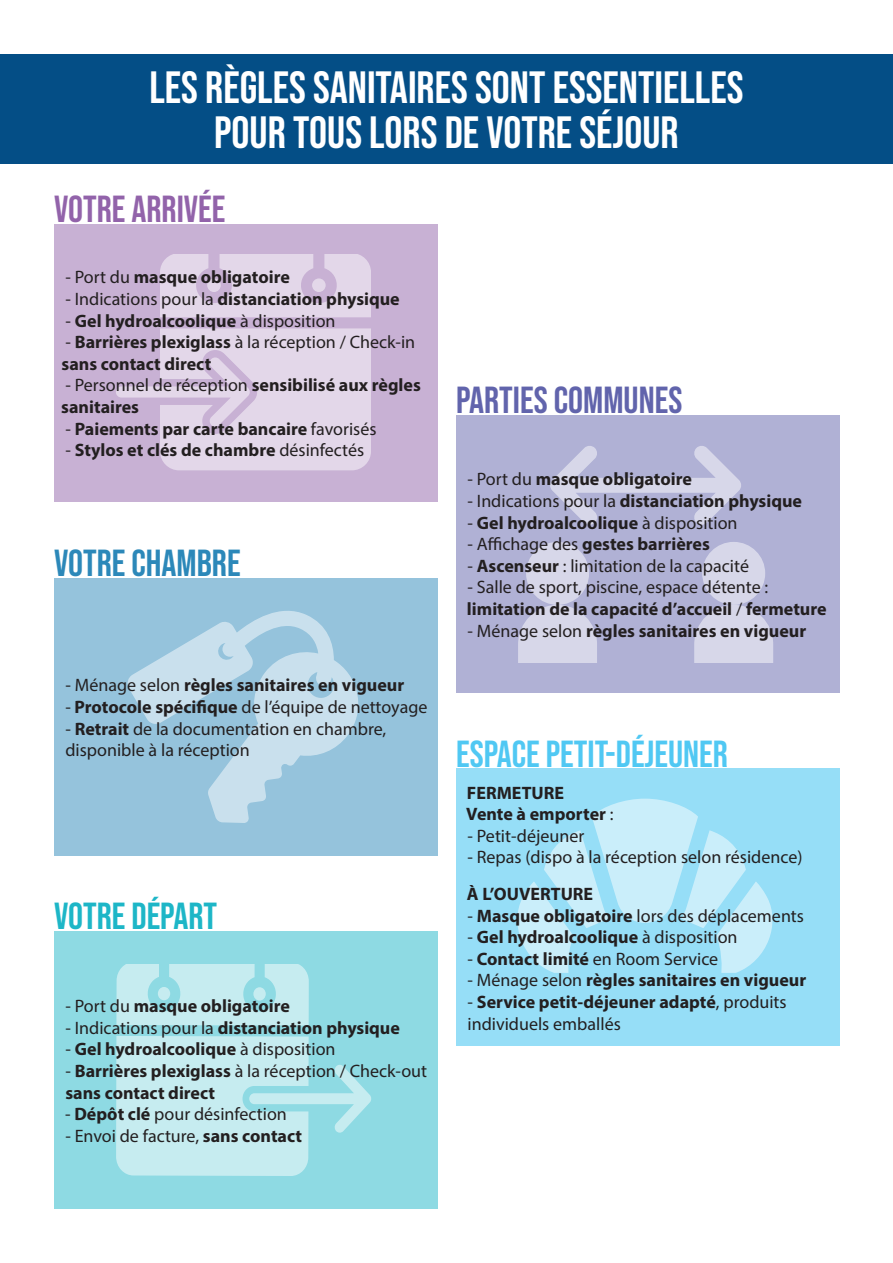
<style>
.page{position:relative;width:893px;height:1263px;background:#fff}
.page>*{position:absolute;margin:0;border:0;box-sizing:border-box;transform-origin:0 0}
.t1{font:45px/45px "Bebas Neue";color:#fff;text-align:center}
.t2{font:37.5px "Bebas Neue";color:#50c8f3}
.t3{font:37.5px "Bebas Neue";color:#6164ac}
.t4{font:37.5px "Bebas Neue";color:#2c88b9}
.t5{font:37.5px "Bebas Neue";color:#9263aa}
.t6{font:37.5px "Bebas Neue";color:#1db6c7}
.t7{font:700 18px/21.6px "Myriad Pro";color:#231f20}
.t8{font:18px/21.6px "Myriad Pro";color:#231f20}
.s1{font-weight:400}
.s2{font-weight:700}
</style>
<div class="page">
<div style="left:54px;top:931px;width:384px;height:278px;background:#8edae3"></div>
<svg style="left:116px;top:964px;width:193px;height:61px"></svg>
<div style="left:253px;top:987px;width:13px;height:13px;background:#c6ecf0;border-radius:50%"></div>
<div style="left:158px;top:987px;width:12px;height:13px;background:#c6ecf0;border-radius:50%"></div>
<svg style="left:116px;top:1036px;width:255px;height:140px"></svg>
<div style="left:456px;top:769px;width:384px;height:277px;background:#96def7"></div>
<svg style="left:517px;top:799px;width:255px;height:174px"></svg>
<div style="left:54px;top:578px;width:384px;height:278px;background:#95c3dc"></div>
<svg style="left:128px;top:611px;width:230px;height:212px"></svg>
<div style="left:456px;top:415px;width:384px;height:278px;background:#b0b1d5"></div>
<div style="left:526px;top:542px;width:63px;height:63px;background:#d7d7e9;border-radius:50%"></div>
<svg style="left:518px;top:605px;width:79px;height:58px;background:#d1d1e6"></svg>
<div style="left:702px;top:542px;width:63px;height:63px;background:#d7d7e9;border-radius:50%"></div>
<svg style="left:694px;top:605px;width:79px;height:58px;background:#d1d1e6"></svg>
<svg style="left:550px;top:446px;width:191px;height:79px"></svg>
<div style="left:54px;top:224px;width:384px;height:278px;background:#c8b1d4"></div>
<svg style="left:160px;top:254px;width:211px;height:63px"></svg>
<div style="left:207px;top:278px;width:14px;height:14px;background:#e3d7e9;border-radius:50%"></div>
<div style="left:312px;top:278px;width:14px;height:14px;background:#e3d7e9;border-radius:50%"></div>
<svg style="left:116px;top:328px;width:255px;height:142px"></svg>
<div style="left:0;top:54px;width:893px;height:110px;background:#044e86"></div>
<h1 class="t1" style="left:149px;top:65px;width:596px">LES RÈGLES SANITAIRES SONT ESSENTIELLES<br>POUR TOUS LORS DE VOTRE SÉJOUR</h1>
<h2 class="t5" style="left:54px;top:188px;width:173px">VOTRE ARRIVÉE</h2>
<p class="t7" style="left:65px;top:266px;width:226px"><span class="s1">- Port du</span> masque obligatoire</p>
<p class="t7" style="left:65px;top:288px;width:336px"><span class="s1">- Indications pour la</span> distanciation physique</p>
<p class="t7" style="left:65px;top:309px;width:272px"><span class="s1">-</span> Gel hydroalcoolique <span class="s1">à disposition</span></p>
<p class="t7" style="left:62px;top:331px;width:355px"><span class="s1">-</span> Barrières plexiglass <span class="s1">à la réception / Check-in </span>sans contact direct</p>
<p class="t7" style="left:61px;top:374px;width:361px"><span class="s1">- Personnel de réception</span> sensibilisé aux règles sanitaires</p>
<p class="t7" style="left:65px;top:417px;width:313px"><span class="s1">-</span> Paiements par carte bancaire <span class="s1">favorisés</span></p>
<p class="t7" style="left:65px;top:439px;width:300px"><span class="s1">-</span> Stylos et clés de chambre <span class="s1">désinfectés</span></p>
<h2 class="t4" style="left:54px;top:542px;width:188px">VOTRE CHAMBRE</h2>
<p class="t7" style="left:65px;top:674px;width:340px"><span class="s1">- Ménage selon</span> règles sanitaires en vigueur</p>
<p class="t8" style="left:65px;top:696px;width:363px">- <span class="s2">Protocole spécifique</span> de l’équipe de nettoyage</p>
<p class="t8" style="left:65px;top:717px;width:322px">- <span class="s2">Retrait</span> de la documentation en chambre, disponible à la réception</p>
<h2 class="t6" style="left:54px;top:895px;width:165px">VOTRE DÉPART</h2>
<p class="t7" style="left:65px;top:995px;width:226px"><span class="s1">- Port du</span> masque obligatoire</p>
<p class="t7" style="left:65px;top:1016px;width:336px"><span class="s1">- Indications pour la</span> distanciation physique</p>
<p class="t7" style="left:65px;top:1038px;width:272px"><span class="s1">-</span> Gel hydroalcoolique <span class="s1">à disposition</span></p>
<p class="t7" style="left:65px;top:1059px;width:363px"><span class="s1">-</span> Barrières plexiglass <span class="s1">à la réception / Check-out </span>sans contact direct</p>
<p class="t8" style="left:65px;top:1103px;width:223px">- <span class="s2">Dépôt clé</span> pour désinfection</p>
<p class="t8" style="left:65px;top:1125px;width:238px">- Envoi de facture, <span class="s2">sans contact</span></p>
<h2 class="t3" style="left:456px;top:379px;width:228px">PARTIES COMMUNES</h2>
<p class="t7" style="left:467px;top:468px;width:226px"><span class="s1">- Port du</span> masque obligatoire</p>
<p class="t7" style="left:467px;top:489px;width:336px"><span class="s1">- Indications pour la</span> distanciation physique</p>
<p class="t7" style="left:467px;top:511px;width:272px"><span class="s1">-</span> Gel hydroalcoolique <span class="s1">à disposition</span></p>
<p class="t7" style="left:467px;top:533px;width:244px"><span class="s1">- Affichage des</span> gestes barrières</p>
<p class="t8" style="left:467px;top:555px;width:283px">- <span class="s2">Ascenseur</span> : limitation de la capacité</p>
<p class="t7" style="left:467px;top:576px;width:361px"><span class="s1">- Salle de sport, piscine, espace détente : </span>limitation de la capacité d’accueil <span class="s1">/</span> fermeture</p>
<p class="t7" style="left:467px;top:619px;width:340px"><span class="s1">- Ménage selon</span> règles sanitaires en vigueur</p>
<h2 class="t2" style="left:456px;top:732px;width:273px">ESPACE PETIT-DÉJEUNER</h2>
<p class="t7" style="left:466px;top:781px;width:149px">FERMETURE<br>Vente à emporter <span class="s1">:</span></p>
<p class="t8" style="left:467px;top:825px;width:118px">- Petit-déjeuner</p>
<p class="t8" style="left:467px;top:846px;width:336px">- Repas (dispo à la réception selon résidence)</p>
<p class="t7" style="left:467px;top:882px;width:128px">À L’OUVERTURE</p>
<p class="t8" style="left:467px;top:904px;width:338px">- <span class="s2">Masque obligatoire</span> lors des déplacements</p>
<p class="t7" style="left:467px;top:926px;width:272px"><span class="s1">-</span> Gel hydroalcoolique <span class="s1">à disposition</span></p>
<p class="t8" style="left:467px;top:948px;width:252px">- <span class="s2">Contact limité</span> en Room Service</p>
<p class="t7" style="left:467px;top:969px;width:340px"><span class="s1">- Ménage selon</span> règles sanitaires en vigueur</p>
<p class="t8" style="left:467px;top:991px;width:321px">- <span class="s2">Service petit-déjeuner adapté</span>, produits individuels emballés</p>
</div>
